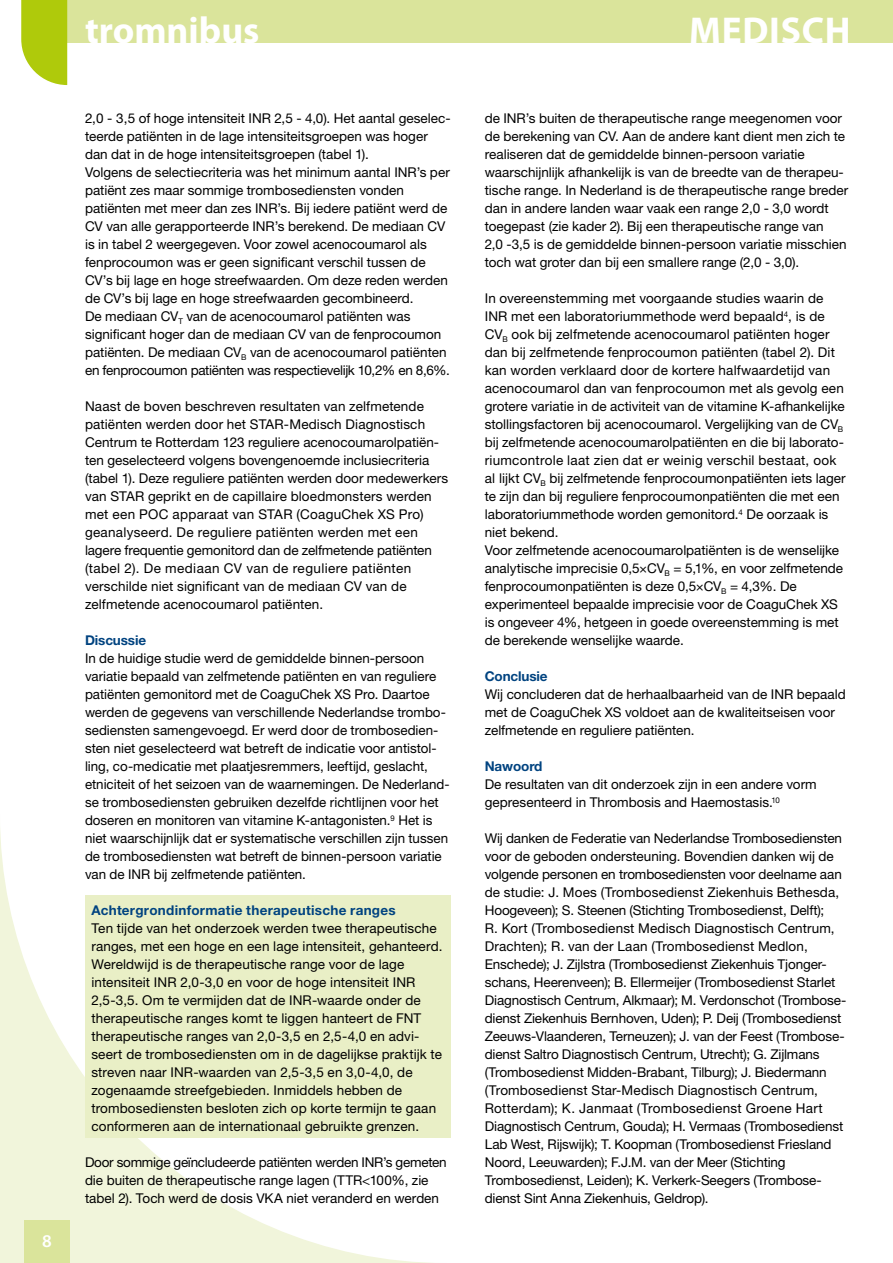
<style>
.page{position:relative;width:893px;height:1263px;background:#fff}
.page>*{position:absolute;margin:0;border:0;box-sizing:border-box;transform-origin:0 0}
.t1{font:700 37.5px "Myriad Pro";color:#fff}
.t2{font:700 37.5px "Myriad Pro";letter-spacing:.02em;color:#fff}
.t3{font:600 18px "Myriad Pro";color:#fff}
.t4{font:13.5px/18px "Helvetica Neue LT Std";color:#000}
.t5{font:700 13.5px "Helvetica Neue LT Std";letter-spacing:.015em;color:#004380}
.t6{font:700 13.5px "Helvetica Neue LT Std";letter-spacing:-.01em;color:#004380}
</style>
<div class="page">
<div style="left:67px;top:0;width:826px;height:43px;background:#dae49b"></div>
<svg style="left:21px;top:0;width:46px;height:85px;background:#b8d028"></svg>
<svg style="left:0;top:829px;width:432px;height:434px"></svg>
<div style="left:24px;top:1220px;width:46px;height:43px;background:#dae49b"></div>
<div style="left:85px;top:895px;width:366px;height:243px;background:#e9efc6"></div>
<h2 class="t3" style="left:42px;top:1231px;width:11px">8</h2>
<h1 class="t1" style="left:85px;top:9px;width:176px">tromnibus</h1>
<h1 class="t2" style="left:689px;top:9px;width:163px">MEDISCH</h1>
<p class="t4" style="left:85px;top:109px;width:367px">2,0 - 3,5 of hoge intensiteit INR 2,5 - 4,0). Het aantal geselec&shy;teerde patiënten in de lage intensiteitsgroepen was hoger dan dat in de hoge intensiteitsgroepen (tabel 1).<br>Volgens de selectiecriteria was het minimum aantal INR’s per patiënt zes maar sommige trombosediensten vonden patiënten met meer dan zes INR’s. Bij iedere patiënt werd de CV van alle gerapporteerde INR’s berekend. De mediaan CV is in tabel 2 weergegeven. Voor zowel acenocoumarol als fenprocoumon was er geen significant verschil tussen de CV’s bij lage en hoge streefwaarden. Om deze reden werden de CV’s bij lage en hoge streefwaarden gecombineerd.<br>De mediaan CV<sub>T</sub> van de acenocoumarol patiënten was significant hoger dan de mediaan CV van de fenprocoumon patiënten. De mediaan CV<sub>B</sub> van de acenocoumarol patiënten en fenprocoumon patiënten was respectievelijk 10,2% en 8,6%.</p>
<p class="t4" style="left:85px;top:397px;width:365px">Naast de boven beschreven resultaten van zelfmetende patiënten werden door het STAR-Medisch Diagnostisch Centrum te Rotterdam 123 reguliere acenocoumarolpatiën&shy;ten geselecteerd volgens bovengenoemde inclusiecriteria (tabel 1). Deze reguliere patiënten werden door medewerkers van STAR geprikt en de capillaire bloedmonsters werden met een POC apparaat van STAR (CoaguChek XS Pro) geanalyseerd. De reguliere patiënten werden met een lagere frequentie gemonitord dan de zelfmetende patiënten (tabel 2). De mediaan CV van de reguliere patiënten verschilde niet significant van de mediaan CV van de zelfmetende acenocoumarol patiënten.</p>
<p class="t6" style="left:85px;top:632px;width:63px">Discussie</p>
<p class="t4" style="left:85px;top:649px;width:366px">In de huidige studie werd de gemiddelde binnen-persoon variatie bepaald van zelfmetende patiënten en van reguliere patiënten gemonitord met de CoaguChek XS Pro. Daartoe werden de gegevens van verschillende Nederlandse trombo&shy;sediensten samengevoegd. Er werd door de trombosedien&shy;sten niet geselecteerd wat betreft de indicatie voor antistol&shy;ling, co-medicatie met plaatjesremmers, leeftijd, geslacht, etniciteit of het seizoen van de waarnemingen. De Nederland&shy;se trombosediensten gebruiken dezelfde richtlijnen voor het doseren en monitoren van vitamine K-antagonisten.<sup>9</sup> Het is niet waarschijnlijk dat er systematische verschillen zijn tussen de trombosediensten wat betreft de binnen-persoon variatie van de INR bij zelfmetende patiënten.</p>
<p class="t5" style="left:91px;top:902px;width:306px">Achtergrondinformatie therapeutische ranges</p>
<p class="t4" style="left:91px;top:919px;width:352px">Ten tijde van het onderzoek werden twee therapeutische ranges, met een hoge en een lage intensiteit, gehanteerd.<br>Wereldwijd is de therapeutische range voor de lage intensiteit INR 2,0-3,0 en voor de hoge intensiteit INR 2,5-3,5. Om te vermijden dat de INR-waarde onder de therapeutische ranges komt te liggen hanteert de FNT therapeutische ranges van 2,0-3,5 en 2,5-4,0 en advi&shy;seert de trombosediensten om in de dagelijkse praktijk te streven naar INR-waarden van 2,5-3,5 en 3,0-4,0, de zogenaamde streefgebieden. Inmiddels hebben de trombosediensten besloten zich op korte termijn te gaan conformeren aan de internationaal gebruikte grenzen.</p>
<p class="t4" style="left:85px;top:1153px;width:363px">Door sommige geïncludeerde patiënten werden INR’s gemeten die buiten de therapeutische range lagen (TTR&lt;100%, zie tabel 2). Toch werd de dosis VKA niet veranderd en werden</p>
<p class="t4" style="left:485px;top:109px;width:365px">de INR’s buiten de therapeutische range meegenomen voor de berekening van CV. Aan de andere kant dient men zich te realiseren dat de gemiddelde binnen-persoon variatie waarschijnlijk afhankelijk is van de breedte van de therapeu&shy;tische range. In Nederland is de therapeutische range breder dan in andere landen waar vaak een range 2,0 - 3,0 wordt toegepast (zie kader 2). Bij een therapeutische range van<br>2,0 -3,5 is de gemiddelde binnen-persoon variatie misschien toch wat groter dan bij een smallere range (2,0 - 3,0).</p>
<p class="t4" style="left:485px;top:289px;width:362px">In overeenstemming met voorgaande studies waarin de INR met een laboratoriummethode werd bepaald<sup>4</sup>, is de CV<sub>B</sub> ook bij zelfmetende acenocoumarol patiënten hoger dan bij zelfmetende fenprocoumon patiënten (tabel 2). Dit kan worden verklaard door de kortere halfwaardetijd van acenocoumarol dan van fenprocoumon met als gevolg een grotere variatie in de activiteit van de vitamine K-afhankelijke stollingsfactoren bij acenocoumarol. Vergelijking van de CV<sub>B </sub>bij zelfmetende acenocoumarolpatiënten en die bij laborato&shy;riumcontrole laat zien dat er weinig verschil bestaat, ook al lijkt CV<sub>B</sub> bij zelfmetende fenprocoumonpatiënten iets lager te zijn dan bij reguliere fenprocoumonpatiënten die met een laboratoriummethode worden gemonitord.<sup>4</sup> De oorzaak is niet bekend.<br>Voor zelfmetende acenocoumarolpatiënten is de wenselijke analytische imprecisie 0,5×CV<sub>B</sub> = 5,1%, en voor zelfmetende fenprocoumonpatiënten is deze 0,5×CV<sub>B</sub> = 4,3%. De experimenteel bepaalde imprecisie voor de CoaguChek XS is ongeveer 4%, hetgeen in goede overeenstemming is met de berekende wenselijke waarde.</p>
<p class="t6" style="left:485px;top:668px;width:64px">Conclusie</p>
<p class="t4" style="left:485px;top:685px;width:362px">Wij concluderen dat de herhaalbaarheid van de INR bepaald met de CoaguChek XS voldoet aan de kwaliteitseisen voor zelfmetende en reguliere patiënten.</p>
<p class="t6" style="left:485px;top:758px;width:59px">Nawoord</p>
<p class="t4" style="left:485px;top:775px;width:333px">De resultaten van dit onderzoek zijn in een andere vorm gepresenteerd in Thrombosis and Haemostasis.<sup>10</sup></p>
<p class="t4" style="left:485px;top:829px;width:363px">Wij danken de Federatie van Nederlandse Trombosediensten voor de geboden ondersteuning. Bovendien danken wij de volgende personen en trombosediensten voor deelname aan de studie: J. Moes (Trombosedienst Ziekenhuis Bethesda, Hoogeveen); S. Steenen (Stichting Trombosedienst, Delft);<br>R. Kort (Trombosedienst Medisch Diagnostisch Centrum, Drachten); R. van der Laan (Trombosedienst Medlon, Enschede); J. Zijlstra (Trombosedienst Ziekenhuis Tjonger&shy;schans, Heerenveen); B. Ellermeijer (Trombosedienst Starlet Diagnostisch Centrum, Alkmaar); M. Verdonschot (Trombose&shy;dienst Ziekenhuis Bernhoven, Uden); P. Deij (Trombosedienst Zeeuws-Vlaanderen, Terneuzen); J. van der Feest (Trombose&shy;dienst Saltro Diagnostisch Centrum, Utrecht); G. Zijlmans (Trombosedienst Midden-Brabant, Tilburg); J. Biedermann (Trombosedienst Star-Medisch Diagnostisch Centrum, Rotterdam); K. Janmaat (Trombosedienst Groene Hart Diagnostisch Centrum, Gouda); H. Vermaas (Trombosedienst Lab West, Rijswijk); T. Koopman (Trombosedienst Friesland Noord, Leeuwarden); F.J.M. van der Meer (Stichting Trombosedienst, Leiden); K. Verkerk-Seegers (Trombose&shy;dienst Sint Anna Ziekenhuis, Geldrop).</p>
</div>
